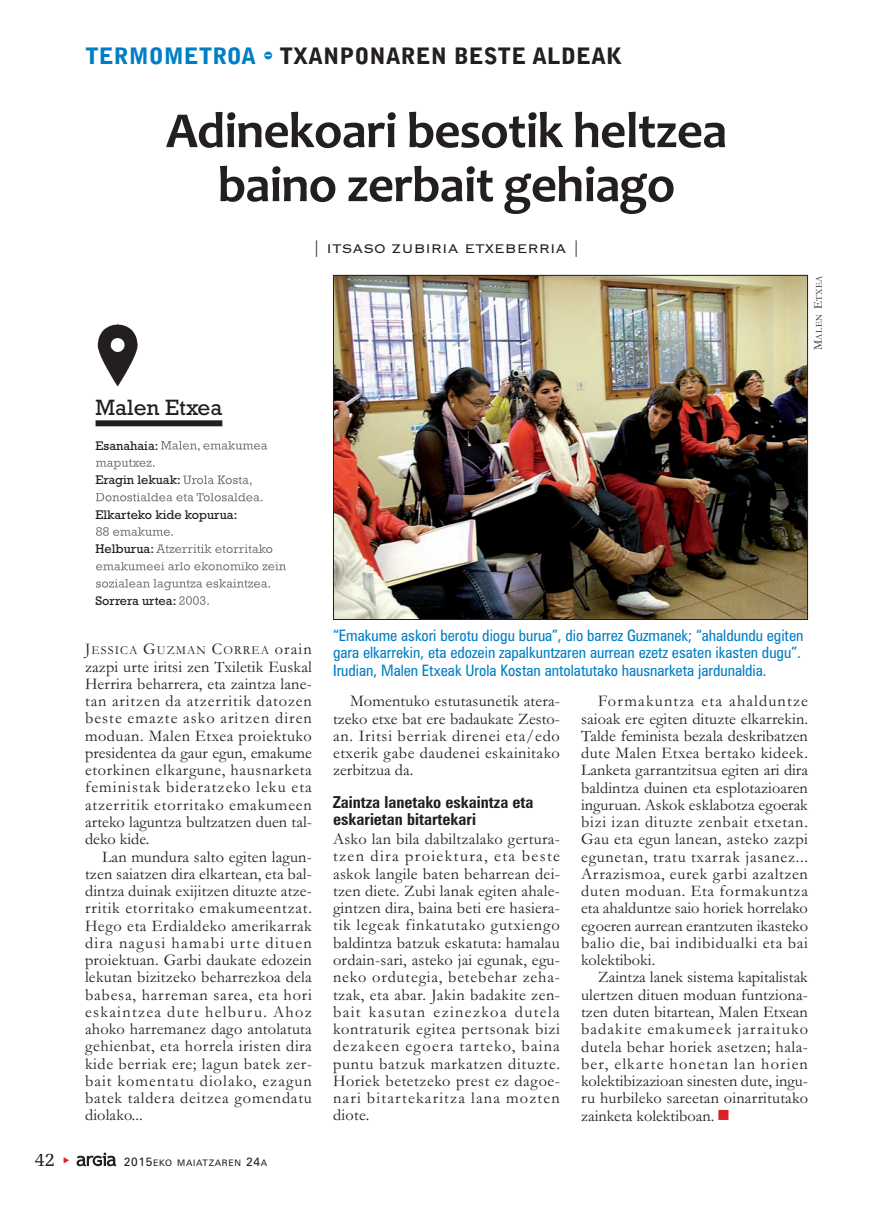
<style>
.page{position:relative;width:893px;height:1212px;background:#fff}
.page>*{position:absolute;margin:0;border:0;box-sizing:border-box;transform-origin:0 0}
.t1{font:700 51px/54px "Candara";letter-spacing:-.015em;color:#231f20;text-align:center}
.t2{font:900 22.5px "Bell Gothic Std";color:#231f20}
.t3{font:22.5px "Rockwell";color:#231f20}
.t4{font:19.5px "Memoir";color:#231f20}
.t5{font:16.5px/17.2px "Garamond";letter-spacing:.03em;color:#231f20;text-align:justify}
.t6{font:700 condensed 16.5px/17.2px "Zurich BT";color:#231f20}
.t7{font:16.5px "Copperplate Gothic BT";color:#231f20}
.t8{font:condensed 15.75px/17.2px "Zurich BT";color:#007ec5}
.t9{font:12.75px "Rockwell";color:#231f20}
.t10{font:12.3px "Garamond";letter-spacing:.09em;color:#231f20}
.t11{font:9px "Zurich BT";letter-spacing:.075em;color:#231f20}
.t12{font:9px "Garamond";letter-spacing:.065em;color:#231f20}
.s1{color:#007ec5}
.s2{font-family:"Bodiac";font-weight:400;color:#007ec5}
.s3{font-size:12px}
.s4{font-size:16.5px}
.s5{color:#da2128}
</style>
<div class="page">
<svg style="left:77px;top:1152px;width:39px;height:14px"></svg>
<div style="left:96px;top:420px;width:126px;height:6px;background:#231f20"></div>
<svg style="left:161px;top:441px;width:85px;height:10px"></svg>
<svg style="left:96px;top:459px;width:59px;height:10px"></svg>
<svg style="left:183px;top:475px;width:68px;height:11px"></svg>
<svg style="left:96px;top:493px;width:77px;height:8px"></svg>
<svg style="left:96px;top:527px;width:74px;height:9px"></svg>
<svg style="left:156px;top:544px;width:87px;height:9px"></svg>
<svg style="left:96px;top:562px;width:78px;height:8px"></svg>
<svg style="left:96px;top:579px;width:76px;height:9px"></svg>
<svg style="left:179px;top:596px;width:30px;height:9px"></svg>
<img style="left:335px;top:277px;width:471px;height:341px">
<img style="left:97px;top:324px;width:41px;height:62px">
<h2 class="t2" style="left:85px;top:48px;width:539px"><span class="s1">TERMOMETROA</span> <span class="s2">-</span> TXANPONAREN BESTE ALDEAK</h2>
<h1 class="t1" style="left:166px;top:109px;width:563px">Adinekoari besotik heltzea baino zerbait gehiago</h1>
<h2 class="t3" style="left:96px;top:400px;width:128px">Malen Etxea</h2>
<p class="t9" style="left:96px;top:441px;width:64px">Esanahaia:</p>
<p class="t9" style="left:96px;top:475px;width:87px">Eragin lekuak:</p>
<p class="t9" style="left:96px;top:510px;width:143px">Elkarteko kide kopurua:</p>
<p class="t9" style="left:96px;top:544px;width:60px">Helburua:</p>
<p class="t7" style="left:313px;top:238px;width:269px">| ITSASO ZUBIRIA ETXEBERRIA |</p>
<p class="t12" style="left:816px;top:350px;width:76px;rotate:-90deg"><span class="s3">M</span>ALEN <span class="s3">E</span>TXEA</p>
<p class="t9" style="left:96px;top:596px;width:82px">Sorrera urtea:</p>
<p class="t10" style="left:85px;top:646px;width:228px"><span class="s4">J</span>ESSICA <span class="s4">G</span>UZMAN <span class="s4">C</span>ORREA <span class="s4">orain</span></p>
<p class="t5" style="left:85px;top:660px;width:228px">zazpi urte iritsi zen Txiletik Euskal Herrira beharrera, eta zaintza lane&shy;tan aritzen da atzerritik datozen beste emazte asko aritzen diren moduan. Malen Etxea proiektuko presidentea da gaur egun, emakume etorkinen elkargune, hausnarketa feministak bideratzeko leku eta atzerritik etorritako emakumeen arteko laguntza bultzatzen duen tal&shy;deko kide.</p>
<p class="t5" style="left:85px;top:849px;width:228px;text-indent:17px">Lan mundura salto egiten lagun&shy;tzen saiatzen dira elkartean, eta bal&shy;dintza duinak exijitzen dituzte atze&shy;rritik etorritako emakumeentzat.<br>Hego eta Erdialdeko amerikarrak dira nagusi hamabi urte dituen proiektuan. Garbi daukate edozein lekutan bizitzeko beharrezkoa dela babesa, harreman sarea, eta hori eskaintzea dute helburu. Ahoz ahoko harremanez dago antolatuta gehienbat, eta horrela iristen dira kide berriak ere; lagun batek zer&shy;bait komentatu diolako, ezagun batek taldera deitzea gomendatu diolako...</p>
<p class="t4" style="left:35px;top:1147px;width:22px">42</p>
<p class="t11" style="left:124px;top:1160px;width:145px"><span class="s3">2015</span>EKO MAIATZAREN <span class="s3">24</span>A</p>
<p class="t8" style="left:333px;top:628px;width:472px">“Emakume askori berotu diogu burua”, dio barrez Guzmanek; “ahaldundu egiten gara elkarrekin, eta edozein zapalkuntzaren aurrean ezetz esaten ikasten dugu”.<br>Irudian, Malen Etxeak Urola Kostan antolatutako hausnarketa jardunaldia.</p>
<p class="t5" style="left:333px;top:694px;width:228px;text-indent:17px">Momentuko estutasunetik atera&shy;tzeko etxe bat ere badaukate Zesto&shy;an. Iritsi berriak direnei eta/edo etxerik gabe daudenei eskainitako zerbitzua da.</p>
<p class="t6" style="left:333px;top:795px;width:202px">Zaintza lanetako eskaintza eta eskarietan bitartekari</p>
<p class="t5" style="left:333px;top:832px;width:228px">Asko lan bila dabiltzalako gertura&shy;tzen dira proiektura, eta beste askok langile baten beharrean dei&shy;tzen diete. Zubi lanak egiten ahale&shy;gintzen dira, baina beti ere hasiera&shy;tik legeak finkatutako gutxiengo baldintza batzuk eskatuta: hamalau ordain-sari, asteko jai egunak, egu&shy;neko ordutegia, betebehar zeha&shy;tzak, eta abar. Jakin badakite zen&shy;bait kasutan ezinezkoa dutela kontraturik egitea pertsonak bizi dezakeen egoera tarteko, baina puntu batzuk markatzen dituzte.<br>Horiek betetzeko prest ez dagoe&shy;nari bitartekaritza lana mozten diote.</p>
<p class="t5" style="left:581px;top:694px;width:228px;text-indent:17px">Formakuntza eta ahalduntze saioak ere egiten dituzte elkarrekin.<br>Talde feminista bezala deskribatzen dute Malen Etxea bertako kideek.<br>Lanketa garrantzitsua egiten ari dira baldintza duinen eta esplotazioaren inguruan. Askok esklabotza egoerak bizi izan dituzte zenbait etxetan.<br>Gau eta egun lanean, asteko zazpi egunetan, tratu txarrak jasanez...<br>Arrazismoa, eurek garbi azaltzen duten moduan. Eta formakuntza eta ahalduntze saio horiek horrelako egoeren aurrean erantzuten ikasteko balio die, bai indibidualki eta bai kolektiboki.</p>
<p class="t5" style="left:581px;top:970px;width:228px;text-indent:17px">Zaintza lanek sistema kapitalistak ulertzen dituen moduan funtziona&shy;tzen duten bitartean, Malen Etxean badakite emakumeek jarraituko dutela behar horiek asetzen; hala&shy;ber, elkarte honetan lan horien kolektibizazioan sinesten dute, ingu&shy;ru hurbileko sareetan oinarritutako zainketa kolektiboan. <span class="s5">■</span></p>
</div>
